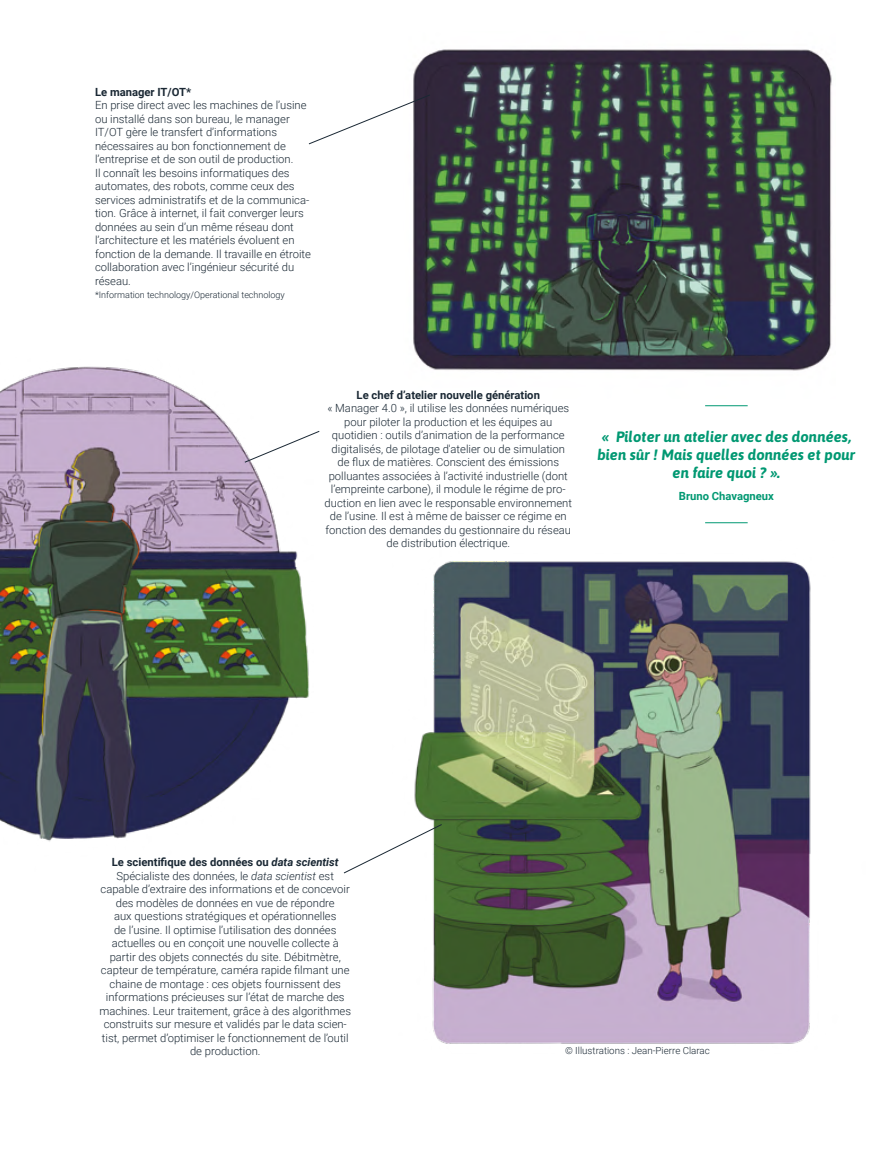
<style>
.page{position:relative;width:893px;height:1149px;background:#fff}
.page>*{position:absolute;margin:0;border:0;box-sizing:border-box;transform-origin:0 0}
.t1{font:italic 700 15px/18px "Asap";color:#009872;text-align:center}
.t2{font:300 11.25px/13.5px "Roboto";color:#1a2834;text-align:center}
.t3{font:700 11.25px "Roboto";color:#1a2834}
.t4{font:700 11.25px "Roboto";color:#009872}
.t5{font:300 9.75px "Roboto";color:#1a2834}
.t6{font:300 9px "Roboto";color:#1a2834}
.s1{font-weight:700}
.s2{font-weight:700;font-style:italic}
.s3{font-style:italic}
</style>
<div class="page">
<img style="left:0;top:366px;width:309px;height:476px">
<img style="left:413px;top:49px;width:419px;height:322px">
<img style="left:414px;top:561px;width:397px;height:483px">
<svg style="left:244px;top:430px;width:76px;height:33px"></svg>
<svg style="left:308px;top:94px;width:123px;height:51px"></svg>
<svg style="left:343px;top:823px;width:100px;height:50px"></svg>
<hr style="left:705px;top:405px;width:43px;height:1px;background:#009872">
<hr style="left:705px;top:522px;width:43px;height:1px;background:#009872">
<p class="t3" style="left:95px;top:84px;width:98px">Le manager IT/OT*</p>
<p class="t2" style="left:95px;top:98px;width:218px;text-align:left">En prise direct avec les machines de l’usine ou installé dans son bureau, le manager IT/OT gère le transfert d’informations nécessaires au bon fonctionnement de l’entreprise et de son outil de production.<br>Il connaît les besoins informatiques des automates, des robots, comme ceux des services administratifs et de la communica&shy;tion. Grâce à internet, il fait converger leurs données au sein d’un même réseau dont l’architecture et les matériels évoluent en fonction de la demande. Il travaille en étroite collaboration avec l’ingénieur sécurité du réseau.</p>
<p class="t6" style="left:95px;top:289px;width:191px">*Information technology/Operational technology</p>
<p class="t3" style="left:357px;top:386px;width:185px">Le chef d’atelier nouvelle génération</p>
<p class="t2" style="left:325px;top:401px;width:249px">« Manager 4.0 », il utilise les données numériques pour piloter la production et les équipes au quotidien : outils d’animation de la performance digitalisés, de pilotage d'atelier ou de simulation de flux de matières. Conscient des émissions polluantes associées à l’activité industrielle (dont l’empreinte carbone), il module le régime de pro&shy;duction en lien avec le responsable environnement de l’usine. Il est à même de baisser ce régime en fonction des demandes du gestionnaire du réseau de distribution électrique.</p>
<h1 class="t1" style="left:597px;top:427px;width:259px">« Piloter un atelier avec des données, bien sûr ! Mais quelles données et pour en faire quoi ? ».</h1>
<p class="t4" style="left:679px;top:488px;width:97px">Bruno Chavagneux</p>
<p class="t2" style="left:99px;top:854px;width:253px"><span class="s1">Le scientifique des données ou</span> <span class="s2">data scientist </span>Spécialiste des données, le <span class="s3">data scientist</span> est capable d’extraire des informations et de concevoir des modèles de données en vue de répondre<br>aux questions stratégiques et opérationnelles<br>de l’usine. Il optimise l’utilisation des données actuelles ou en conçoit une nouvelle collecte à partir des objets connectés du site. Débitmètre, capteur de température, caméra rapide filmant une chaine de montage : ces objets fournissent des informations précieuses sur l’état de marche des machines. Leur traitement, grâce à des algorithmes construits sur mesure et validés par le data scien&shy;tist, permet d’optimiser le fonctionnement de l’outil de production.</p>
<p class="t5" style="left:565px;top:1043px;width:146px">© Illustrations : Jean-Pierre Clarac</p>
</div>
